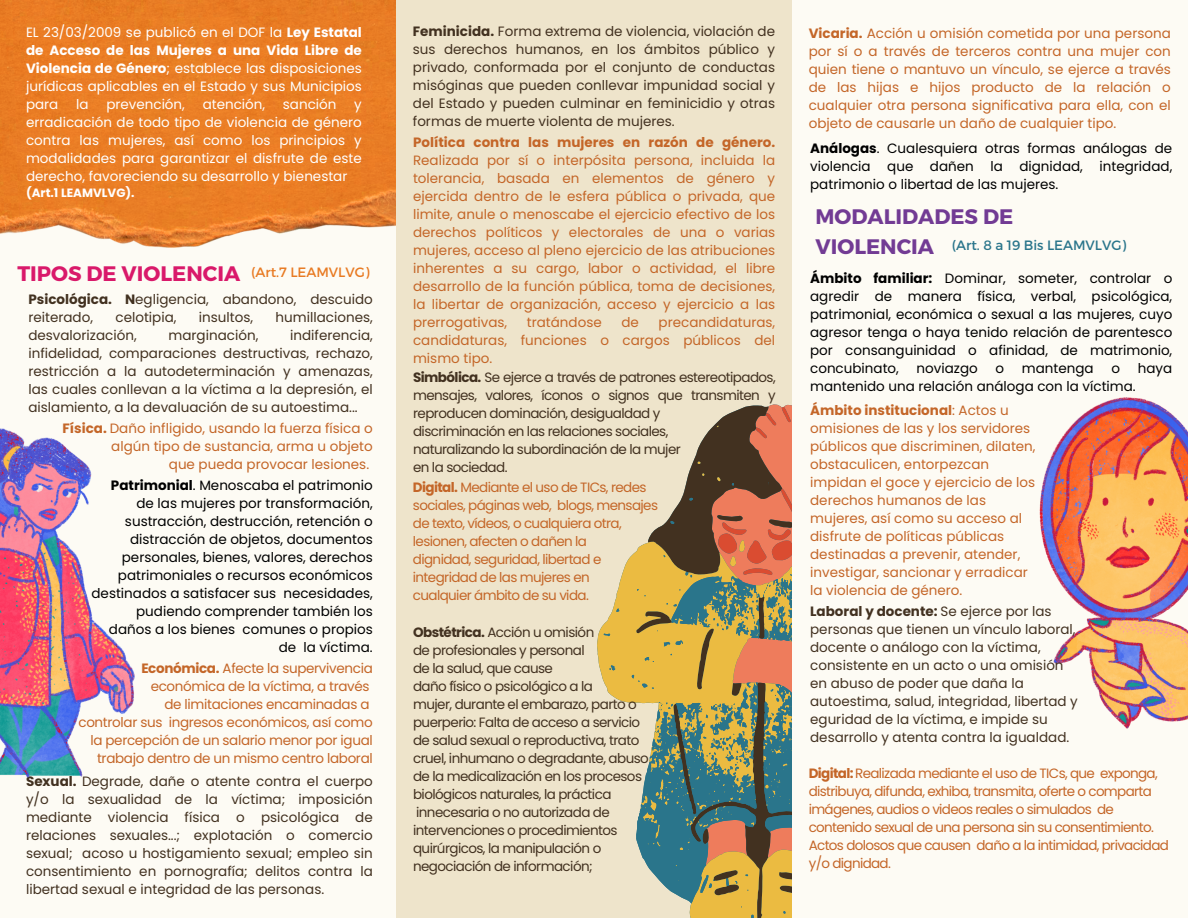
<style>
.page{position:relative;width:1188px;height:918px;background:#fdfbf4}
.page>*{position:absolute;margin:0;border:0;box-sizing:border-box;transform-origin:0 0}
.t1{font:700 21px/29.2px "Montserrat";color:#723b94}
.t2{font:700 21px "Montserrat";color:#d9196a}
.t3{font:13.5px/18px "Poppins";letter-spacing:-.04em;color:#423120;text-align:justify}
.t4{font:13.5px/18px "Poppins";letter-spacing:-.025em;color:#c46628;text-align:justify}
.t5{font:13.5px/18px "Poppins";color:#000;text-align:justify}
.t6{font:13.5px/18px "Poppins";color:#c46628}
.t7{font:13.5px/18px "Poppins";color:#fff;text-align:justify}
.t8{font:13.5px/18px "Poppins";color:#423120}
.t9{font:13.5px/18px "Poppins";letter-spacing:-.05em;color:#c46628}
.t10{font:13.5px "Poppins";letter-spacing:-.045em;color:#c46628}
.t11{font:13.5px "Montserrat";color:#2a758b}
.t12{font:13.5px "Montserrat";color:#e87a22}
.t13{font:700 12px "Poppins";color:#fff}
.s1{font-weight:700}
</style>
<div class="page">
<div style="left:396px;top:0;width:396px;height:918px;background:#eee4cb"></div>
<svg style="left:604px;top:409px;width:187px;height:509px"></svg>
<img style="left:0;top:0;width:396px;height:248px">
<img style="left:0;top:429px;width:135px;height:349px">
<img style="left:1039px;top:398px;width:149px;height:330px">
<p class="t7" style="left:26px;top:23px;width:337px">EL 23/03/2009 se publicó en el DOF la <span class="s1">Ley Estatal de Acceso de las Mujeres a una Vida Libre de Violencia de Género</span>; establece las disposiciones jurídicas aplicables en el Estado y sus Municipios para</p>
<p class="t7" style="left:76px;top:95px;width:14px">la</p>
<p class="t7" style="left:106px;top:95px;width:80px">prevención,</p>
<p class="t7" style="left:203px;top:95px;width:64px">atención,</p>
<p class="t7" style="left:283px;top:95px;width:55px">sanción</p>
<p class="t7" style="left:26px;top:95px;width:337px;text-indent:328px">y erradicación de todo tipo de violencia de género contra las mujeres, así como los principios y modalidades para garantizar el disfrute de este derecho, favoreciendo su desarrollo y bienestar</p>
<p class="t13" style="left:26px;top:184px;width:110px">(Art.1 LEAMVLVG).</p>
<p class="t2" style="left:17px;top:259px;width:224px">TIPOS DE VIOLENCIA</p>
<p class="t12" style="left:251px;top:264px;width:120px">(Art.7 LEAMVLVG)</p>
<p class="t8" style="left:28px;top:290px;width:346px"><span class="s1">Psicológica. N</span>egligencia, abandono, descuido reiterado,</p>
<p class="t8" style="left:115px;top:308px;width:63px">celotipia,</p>
<p class="t8" style="left:199px;top:308px;width:56px">insultos,</p>
<p class="t8" style="left:276px;top:308px;width:99px">humillaciones,</p>
<p class="t8" style="left:28px;top:326px;width:110px">desvalorización,</p>
<p class="t8" style="left:169px;top:326px;width:91px">marginación,</p>
<p class="t3" style="left:28px;top:326px;width:346px;text-indent:262px">indiferencia, infidelidad, comparaciones destructivas, rechazo, restricción a la autodeterminación y amenazas, las cuales conllevan a la víctima a la depresión, el aislamiento, a la devaluación de su autoestima...</p>
<p class="t6" style="left:63px;top:419px;width:312px;text-align:right"><span class="s1">Física.</span> Daño infligido, usando la fuerza física o algún tipo de sustancia, arma u objeto</p>
<p class="t6" style="left:169px;top:455px;width:202px">que pueda provocar lesiones.</p>
<p class="t5" style="left:92px;top:476px;width:283px;text-align:right"><span class="s1">Patrimonial</span>. Menoscaba el patrimonio de las mujeres por transformación, sustracción, destrucción, retención o distracción de objetos, documentos personales, bienes, valores, derechos patrimoniales o recursos económicos destinados a satisfacer sus necesidades, pudiendo comprender también los</p>
<p class="t5" style="left:109px;top:620px;width:265px">daños a los bienes comunes o propios</p>
<p class="t5" style="left:279px;top:638px;width:95px">de la víctima.</p>
<p class="t4" style="left:141px;top:659px;width:233px;text-align:center"><span class="s1">Económica.</span> Afecte la supervivencia económica de la víctima, a través</p>
<p class="t4" style="left:164px;top:695px;width:207px">de limitaciones encaminadas a</p>
<p class="t4" style="left:78px;top:713px;width:296px;text-align:right">controlar sus ingresos económicos, así como la percepción de un salario menor por igual trabajo dentro de un mismo centro laboral</p>
<p class="t3" style="left:26px;top:772px;width:348px"><span class="s1">Sexual.</span> Degrade, dañe o atente contra el cuerpo y/o la sexualidad de la víctima; imposición mediante violencia física o psicológica de relaciones sexuales...; explotación o comercio sexual; acoso u hostigamiento sexual; empleo sin consentimiento en pornografía; delitos contra la libertad sexual e integridad de las personas.</p>
<p class="t3" style="left:413px;top:23px;width:364px"><span class="s1">Feminicida.</span> Forma extrema de violencia, violación de sus derechos humanos, en los ámbitos público y privado, conformada por el conjunto de conductas misóginas que pueden conllevar impunidad social y del Estado y pueden culminar en feminicidio y otras formas de muerte violenta de mujeres.</p>
<p class="t4" style="left:413px;top:133px;width:364px"><span class="s1">Política contra las mujeres en razón de género.<br></span>Realizada por sí o interpósita persona, incluida la tolerancia, basada en elementos de género y ejercida dentro de le esfera pública o privada, que limite, anule o menoscabe el ejercicio efectivo de los derechos políticos y electorales de una o varias mujeres, acceso al pleno ejercicio de las atribuciones inherentes a su cargo, labor o actividad, el libre desarrollo de la función pública, toma de decisiones, la libertar de organización, acceso y ejercicio a las prerrogativas,</p>
<p class="t6" style="left:527px;top:313px;width:76px">tratándose</p>
<p class="t4" style="left:621px;top:313px;width:19px">de</p>
<p class="t4" style="left:413px;top:313px;width:364px;text-indent:246px">precandidaturas, candidaturas, funciones o cargos públicos del mismo tipo.</p>
<p class="t3" style="left:413px;top:369px;width:364px"><span class="s1">Simbólica.</span> Se ejerce a través de patrones estereotipados, mensajes, valores, íconos o signos que transmiten y reproducen dominación, desigualdad y</p>
<p class="t3" style="left:413px;top:423px;width:257px">discriminación en las relaciones sociales,</p>
<p class="t3" style="left:413px;top:441px;width:269px">naturalizando la subordinación de la mujer</p>
<p class="t3" style="left:413px;top:459px;width:96px">en la sociedad.</p>
<p class="t10" style="left:413px;top:478px;width:235px"><span class="s1">Digital.</span> Mediante el uso de TICs, redes</p>
<p class="t10" style="left:413px;top:496px;width:247px">sociales, páginas web, blogs, mensajes</p>
<p class="t10" style="left:413px;top:514px;width:210px">de texto, vídeos, o cualquiera otra,</p>
<p class="t10" style="left:413px;top:532px;width:176px">lesionen, afecten o dañen la</p>
<p class="t10" style="left:413px;top:550px;width:190px">dignidad, seguridad, libertad e</p>
<p class="t10" style="left:413px;top:568px;width:178px">integridad de las mujeres en</p>
<p class="t10" style="left:413px;top:586px;width:177px">cualquier ámbito de su vida.</p>
<p class="t3" style="left:413px;top:623px;width:183px"><span class="s1">Obstétrica.</span> Acción u omisión</p>
<p class="t3" style="left:413px;top:641px;width:173px">de profesionales y personal</p>
<p class="t3" style="left:413px;top:659px;width:141px">de la salud, que cause</p>
<p class="t3" style="left:413px;top:677px;width:181px">daño físico o psicológico a la</p>
<p class="t3" style="left:413px;top:695px;width:229px">mujer, durante el embarazo, parto o puerperio: Falta de acceso a servicio</p>
<p class="t3" style="left:413px;top:731px;width:228px">de salud sexual o reproductiva, trato</p>
<p class="t3" style="left:413px;top:749px;width:237px">cruel, inhumano o degradante, abuso</p>
<p class="t3" style="left:413px;top:767px;width:230px">de la medicalización en los procesos biológicos naturales, la práctica</p>
<p class="t3" style="left:413px;top:803px;width:206px">innecesaria o no autorizada de intervenciones o procedimientos</p>
<p class="t3" style="left:413px;top:839px;width:190px">quirúrgicos, la manipulación o</p>
<p class="t3" style="left:413px;top:857px;width:181px">negociación de información;</p>
<p class="t4" style="left:809px;top:24px;width:364px"><span class="s1">Vicaria.</span> Acción u omisión cometida por una persona por sí o a través de terceros contra una mujer con quien tiene o mantuvo un vínculo, se ejerce a través de las hijas e hijos producto de la relación o cualquier otra persona significativa para ella, con el objeto de causarle un daño de cualquier tipo.</p>
<p class="t5" style="left:810px;top:139px;width:364px"><span class="s1">Análogas</span>. Cualesquiera otras formas análogas de violencia que dañen la dignidad, integridad, patrimonio o libertad de las mujeres.</p>
<p class="t1" style="left:815px;top:201px;width:199px">MODALIDADES DE<br>VIOLENCIA</p>
<p class="t11" style="left:952px;top:236px;width:176px">(Art. 8 a 19 Bis LEAMVLVG)</p>
<p class="t5" style="left:810px;top:269px;width:364px"><span class="s1">Ámbito familiar:</span> Dominar, someter, controlar o agredir de manera física, verbal, psicológica, patrimonial, económica o sexual a las mujeres, cuyo agresor tenga o haya tenido relación de parentesco por consanguinidad o afinidad, de matrimonio, concubinato,</p>
<p class="t5" style="left:917px;top:359px;width:63px">noviazgo</p>
<p class="t5" style="left:996px;top:359px;width:10px">o</p>
<p class="t5" style="left:1022px;top:359px;width:73px">mantenga</p>
<p class="t5" style="left:1111px;top:359px;width:10px">o</p>
<p class="t5" style="left:1138px;top:359px;width:36px">haya</p>
<p class="t5" style="left:810px;top:377px;width:327px">mantenido una relación análoga con la víctima.</p>
<p class="t6" style="left:810px;top:402px;width:227px"><span class="s1">Ámbito institucional</span>: Actos u omisiones de las y los servidores públicos que discriminen, dilaten, obstaculicen, entorpezcan</p>
<p class="t6" style="left:810px;top:474px;width:227px">impidan el goce y ejercicio de los derechos humanos de las</p>
<p class="t6" style="left:810px;top:510px;width:219px">mujeres, así como su acceso al disfrute de políticas públicas destinadas a prevenir, atender, investigar, sancionar y erradicar</p>
<p class="t6" style="left:810px;top:582px;width:154px">la violencia de género.</p>
<p class="t8" style="left:810px;top:602px;width:269px"><span class="s1">Laboral y docente:</span> Se ejerce por las personas que tienen un vínculo laboral, docente o análogo con la víctima, consistente en un acto o una omisión en abuso de poder que daña la autoestima, salud, integridad, libertad y eguridad de la víctima, e impide su desarrollo y atenta contra la igualdad.</p>
<p class="t9" style="left:809px;top:764px;width:362px"><span class="s1">Digital:</span> Realizada mediante el uso de TICs, que exponga, distribuya, difunda, exhiba, transmita, oferte o comparta imágenes, audios o videos reales o simulados de contenido sexual de una persona sin su consentimiento.<br>Actos dolosos que causen daño a la intimidad, privacidad y/o dignidad.</p>
</div>
